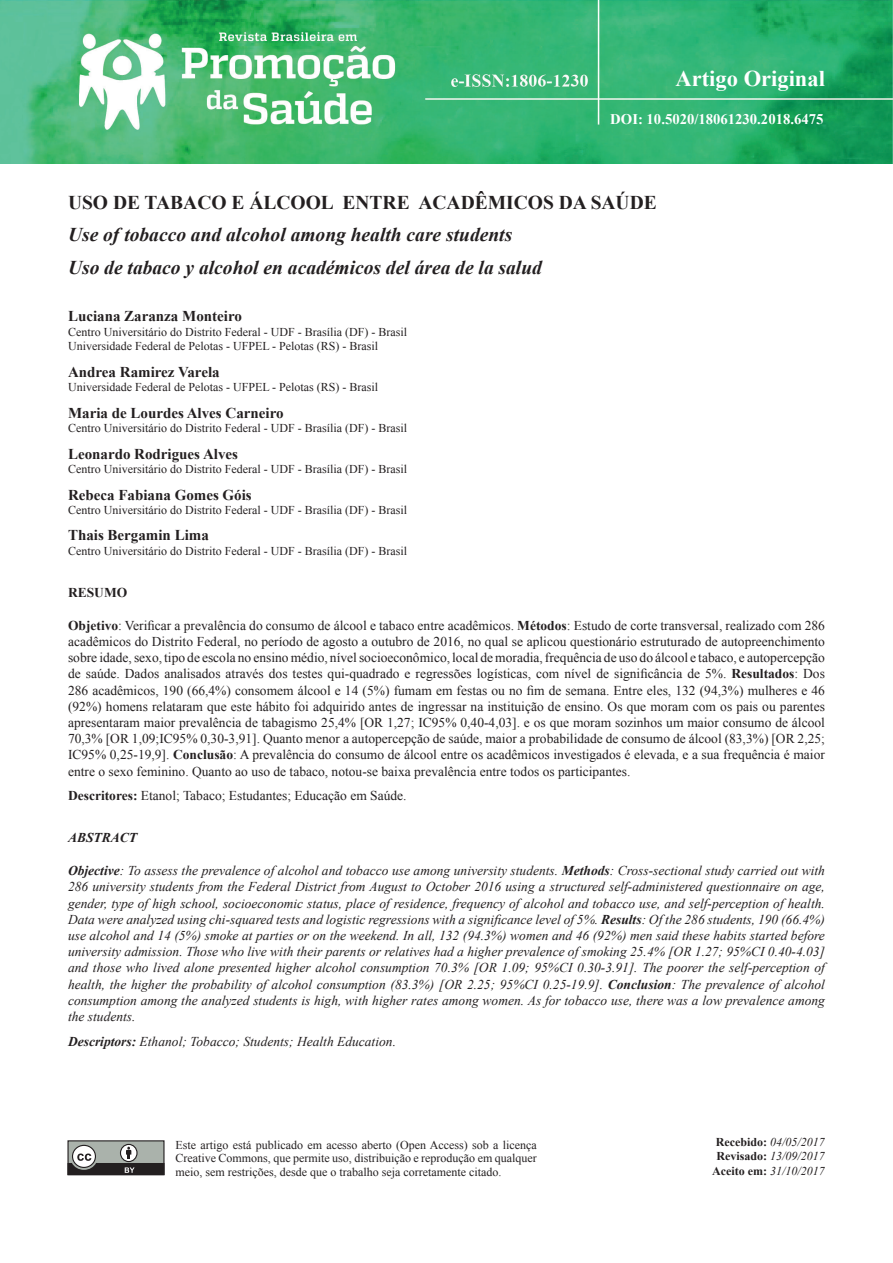
<style>
.page{position:relative;width:893px;height:1263px;background:#fff}
.page>*{position:absolute;margin:0;border:0;box-sizing:border-box;transform-origin:0 0}
.t1{font:700 22.5px "Times New Roman";color:#fff}
.t2{font:italic 700 19.5px/32.2px "Times New Roman";color:#231f20}
.t3{font:700 19.5px "Times New Roman";color:#231f20}
.t4{font:700 15px "Times New Roman";color:#231f20}
.t5{font:700 14.7px "Times New Roman";color:#fff}
.t6{font:13.5px/16.2px "Times New Roman";color:#231f20;text-align:justify}
.t7{font:italic 13.5px/16.2px "Times New Roman";color:#231f20;text-align:justify}
.t8{font:italic 700 13.5px "Times New Roman";color:#231f20}
.t9{font:700 13.5px "Times New Roman";color:#231f20}
.t10{font:12px/13.5px "Times New Roman";color:#231f20;text-align:justify}
.t11{font:italic 12px/14.4px "Times New Roman";color:#231f20;text-align:center}
.s1{font-weight:700}
.s2{font-weight:700;font-style:normal}
</style>
<div class="page">
<img style="left:0;top:0;width:893px;height:164px">
<div style="left:68px;top:1141px;width:96px;height:33px;background:#aab2ab"></div>
<svg style="left:120px;top:1144px;width:17px;height:17px"></svg>
<div style="left:120px;top:1144px;width:18px;height:18px;border:1px solid #231f20;border-radius:50%"></div>
<div style="left:72px;top:1145px;width:24px;height:23px;border:1px solid #231f20;border-radius:50%"></div>
<svg style="left:67px;top:1147px;width:98px;height:28px"></svg>
<h1 class="t1" style="left:676px;top:62px;width:151px">Artigo Original</h1>
<p class="t5" style="left:610px;top:109px;width:215px">DOI: 10.5020/18061230.2018.6475</p>
<h2 class="t3" style="left:68px;top:189px;width:590px">USO DE TABACO E ÁLCOOL ENTRE ACADÊMICOS DA SAÚDE</h2>
<h2 class="t2" style="left:68px;top:218px;width:475px">Use of tobacco and alcohol among health care students<br>Uso de tabaco y alcohol en académicos del área de la salud</h2>
<p class="t4" style="left:68px;top:306px;width:175px">Luciana Zaranza Monteiro</p>
<p class="t10" style="left:68px;top:324px;width:340px;line-height:14.4px">Centro Universitário do Distrito Federal - UDF - Brasília (DF) - Brasil<br>Universidade Federal de Pelotas - UFPEL - Pelotas (RS) - Brasil</p>
<p class="t4" style="left:68px;top:361px;width:153px">Andrea Ramirez Varela</p>
<p class="t10" style="left:68px;top:380px;width:312px">Universidade Federal de Pelotas - UFPEL - Pelotas (RS) - Brasil</p>
<p class="t4" style="left:68px;top:402px;width:217px">Maria de Lourdes Alves Carneiro</p>
<p class="t10" style="left:68px;top:421px;width:340px">Centro Universitário do Distrito Federal - UDF - Brasília (DF) - Brasil</p>
<p class="t4" style="left:68px;top:443px;width:172px">Leonardo Rodrigues Alves</p>
<p class="t10" style="left:68px;top:462px;width:340px">Centro Universitário do Distrito Federal - UDF - Brasília (DF) - Brasil</p>
<p class="t4" style="left:68px;top:484px;width:185px">Rebeca Fabiana Gomes Góis</p>
<p class="t10" style="left:68px;top:503px;width:340px">Centro Universitário do Distrito Federal - UDF - Brasília (DF) - Brasil</p>
<p class="t4" style="left:68px;top:525px;width:142px">Thais Bergamin Lima</p>
<p class="t10" style="left:68px;top:544px;width:340px">Centro Universitário do Distrito Federal - UDF - Brasília (DF) - Brasil</p>
<p class="t9" style="left:68px;top:583px;width:61px">RESUMO</p>
<p class="t6" style="left:68px;top:617px;width:758px"><span class="s1">Objetivo</span>: Verificar a prevalência do consumo de álcool e tabaco entre acadêmicos. <span class="s1">Métodos</span>: Estudo de corte transversal, realizado com 286 acadêmicos do Distrito Federal, no período de agosto a outubro de 2016, no qual se aplicou questionário estruturado de autopreenchimento sobre idade, sexo, tipo de escola no ensino médio, nível socioeconômico, local de moradia, frequência de uso do álcool e tabaco, e autopercepção de saúde. Dados analisados através dos testes qui-quadrado e regressões logísticas, com nível de significância de 5%. <span class="s1">Resultados</span>: Dos 286 acadêmicos, 190 (66,4%) consomem álcool e 14 (5%) fumam em festas ou no fim de semana. Entre eles, 132 (94,3%) mulheres e 46 (92%) homens relataram que este hábito foi adquirido antes de ingressar na instituição de ensino. Os que moram com os pais ou parentes apresentaram maior prevalência de tabagismo 25,4% [OR 1,27; IC95% 0,40-4,03]. e os que moram sozinhos um maior consumo de álcool 70,3% [OR 1,09;IC95% 0,30-3,91]. Quanto menor a autopercepção de saúde, maior a probabilidade de consumo de álcool (83,3%) [OR 2,25; IC95% 0,25-19,9]. <span class="s1">Conclusão</span>: A prevalência do consumo de álcool entre os acadêmicos investigados é elevada, e a sua frequência é maior entre o sexo feminino. Quanto ao uso de tabaco, notou-se baixa prevalência entre todos os participantes.</p>
<p class="t6" style="left:68px;top:787px;width:340px"><span class="s1">Descritores:</span> Etanol; Tabaco; Estudantes; Educação em Saúde.</p>
<p class="t8" style="left:68px;top:828px;width:71px">ABSTRACT</p>
<p class="t7" style="left:68px;top:862px;width:758px"><span class="s1">Objective</span>: To assess the prevalence of alcohol and tobacco use among university students. <span class="s1">Methods</span>: Cross-sectional study carried out with 286 university students from the Federal District from August to October 2016 using a structured self-administered questionnaire on age, gender, type of high school, socioeconomic status, place of residence, frequency of alcohol and tobacco use, and self-perception of health.<br>Data were analyzed using chi-squared tests and logistic regressions with a significance level of 5%. <span class="s1">Results</span>: Of the 286 students, 190 (66.4%) use alcohol and 14 (5%) smoke at parties or on the weekend. In all, 132 (94.3%) women and 46 (92%) men said these habits started before university admission. Those who live with their parents or relatives had a higher prevalence of smoking 25.4% [OR 1.27; 95%CI 0.40-4.03] and those who lived alone presented higher alcohol consumption 70.3% [OR 1.09; 95%CI 0.30-3.91]. The poorer the self-perception of health, the higher the probability of alcohol consumption (83.3%) [OR 2.25; 95%CI 0.25-19.9]. <span class="s1">Conclusion</span>: The prevalence of alcohol consumption among the analyzed students is high, with higher rates among women. As for tobacco use, there was a low prevalence among the students.</p>
<p class="t7" style="left:68px;top:1033px;width:329px"><span class="s1">Descriptors:</span> Ethanol; Tobacco; Students; Health Education.</p>
<p class="t10" style="left:175px;top:1138px;width:363px">Este artigo está publicado em acesso aberto (Open Access) sob a licença Creative Commons, que permite uso, distribuição e reprodução em qualquer meio, sem restrições, desde que o trabalho seja corretamente citado.</p>
<p class="t11" style="left:712px;top:1134px;width:114px"><span class="s2">Recebido:</span> 04/05/2017<br><span class="s2">Revisado:</span> 13/09/2017<br><span class="s2">Aceito em:</span> 31/10/2017</p>
</div>
